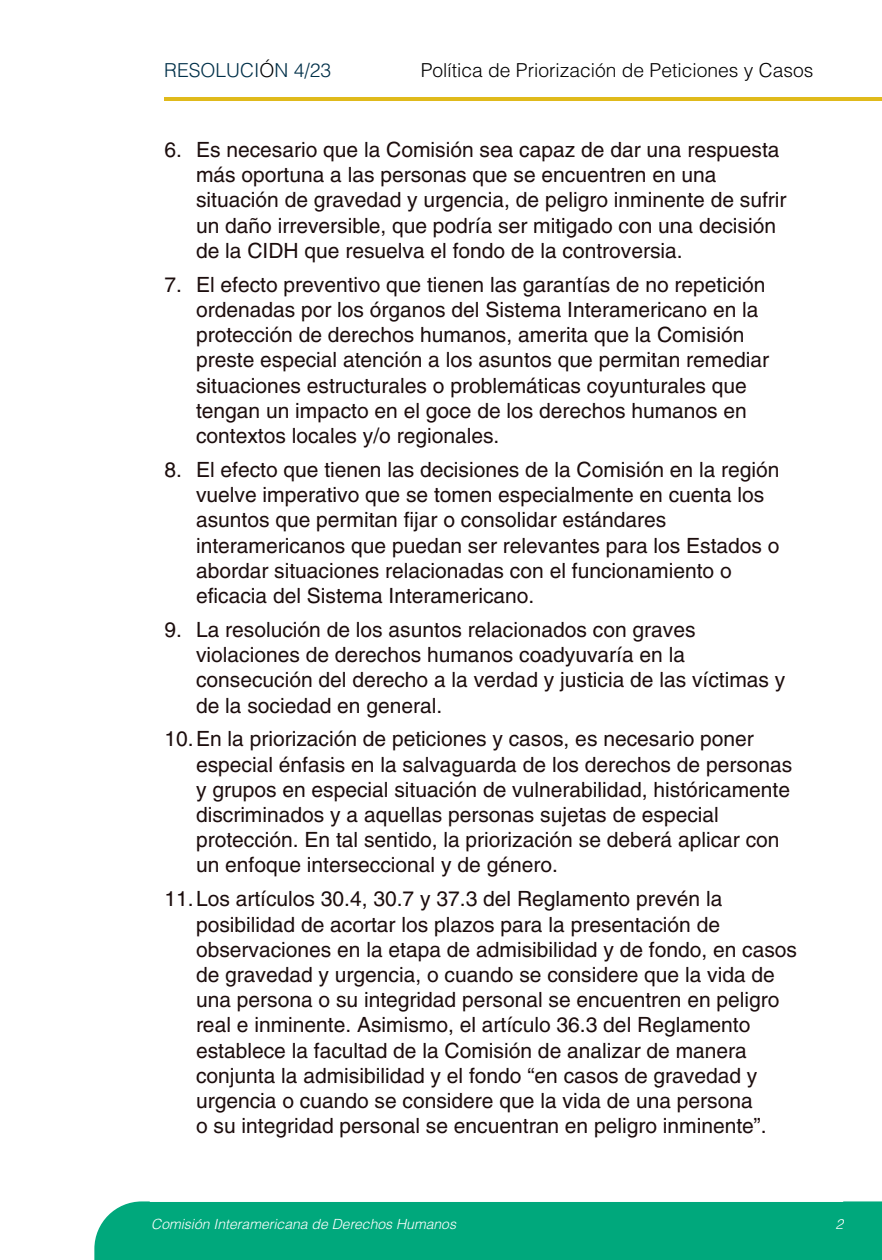
<style>
.page{position:relative;width:882px;height:1260px;background:#fff}
.page>*{position:absolute;margin:0;border:0;box-sizing:border-box;transform-origin:0 0}
.t1{font:21px/25.2px "Helvetica LT Std";color:#1c0d0d}
.t2{font:300 19.25px "Helvetica LT Std";color:#000}
.t3{font:300 19.25px "Helvetica LT Std";color:#003049}
.t4{font:italic 300 14px "Helvetica LT Std";color:#fff}
.s1{color:#000}
</style>
<div class="page">
<div style="left:94px;top:1201px;width:788px;height:59px;background:#00a87c"></div>
<hr style="left:164px;top:98px;width:718px;height:3px;background:#e0ba1b">
<hr style="left:150px;top:1201px;width:693px;height:1px;background:#fff">
<p class="t3" style="left:164px;top:58px;width:168px">RESOLUCI<span class="s1">Ó</span>N 4/23</p>
<p class="t2" style="left:421px;top:58px;width:394px">Política de Priorización de Peticiones y Casos</p>
<p class="t1" style="left:196px;top:137px;width:592px;text-indent:-32px">6. Es necesario que la Comisión sea capaz de dar una respuesta más oportuna a las personas que se encuentren en una situación de gravedad y urgencia, de peligro inminente de sufrir un daño irreversible, que podría ser mitigado con una decisión de la CIDH que resuelva el fondo de la controversia.</p>
<p class="t1" style="left:196px;top:272px;width:575px;text-indent:-32px">7. El efecto preventivo que tienen las garantías de no repetición ordenadas por los órganos del Sistema Interamericano en la protección de derechos humanos, amerita que la Comisión preste especial atención a los asuntos que permitan remediar situaciones estructurales o problemáticas coyunturales que tengan un impacto en el goce de los derechos humanos en contextos locales y/o regionales.</p>
<p class="t1" style="left:196px;top:457px;width:585px;text-indent:-32px">8. El efecto que tienen las decisiones de la Comisión en la región vuelve imperativo que se tomen especialmente en cuenta los asuntos que permitan fijar o consolidar estándares interamericanos que puedan ser relevantes para los Estados o abordar situaciones relacionadas con el funcionamiento o eficacia del Sistema Interamericano.</p>
<p class="t1" style="left:196px;top:617px;width:591px;text-indent:-32px">9. La resolución de los asuntos relacionados con graves violaciones de derechos humanos coadyuvaría en la consecución del derecho a la verdad y justicia de las víctimas y de la sociedad en general.</p>
<p class="t1" style="left:196px;top:726px;width:598px;text-indent:-32px">10. En la priorización de peticiones y casos, es necesario poner especial énfasis en la salvaguarda de los derechos de personas y grupos en especial situación de vulnerabilidad, históricamente discriminados y a aquellas personas sujetas de especial protección. En tal sentido, la priorización se deberá aplicar con un enfoque interseccional y de género.</p>
<p class="t1" style="left:196px;top:886px;width:603px;text-indent:-32px">11. Los artículos 30.4, 30.7 y 37.3 del Reglamento prevén la posibilidad de acortar los plazos para la presentación de observaciones en la etapa de admisibilidad y de fondo, en casos de gravedad y urgencia, o cuando se considere que la vida de una persona o su integridad personal se encuentren en peligro real e inminente. Asimismo, el artículo 36.3 del Reglamento establece la facultad de la Comisión de analizar de manera conjunta la admisibilidad y el fondo “en casos de gravedad y urgencia o cuando se considere que la vida de una persona<br>o su integridad personal se encuentran en peligro inminente”.</p>
<p class="t4" style="left:151px;top:1216px;width:306px">Comisión Interamericana de Derechos Humanos</p>
<p class="t4" style="left:835px;top:1216px;width:9px">2</p>
</div>
